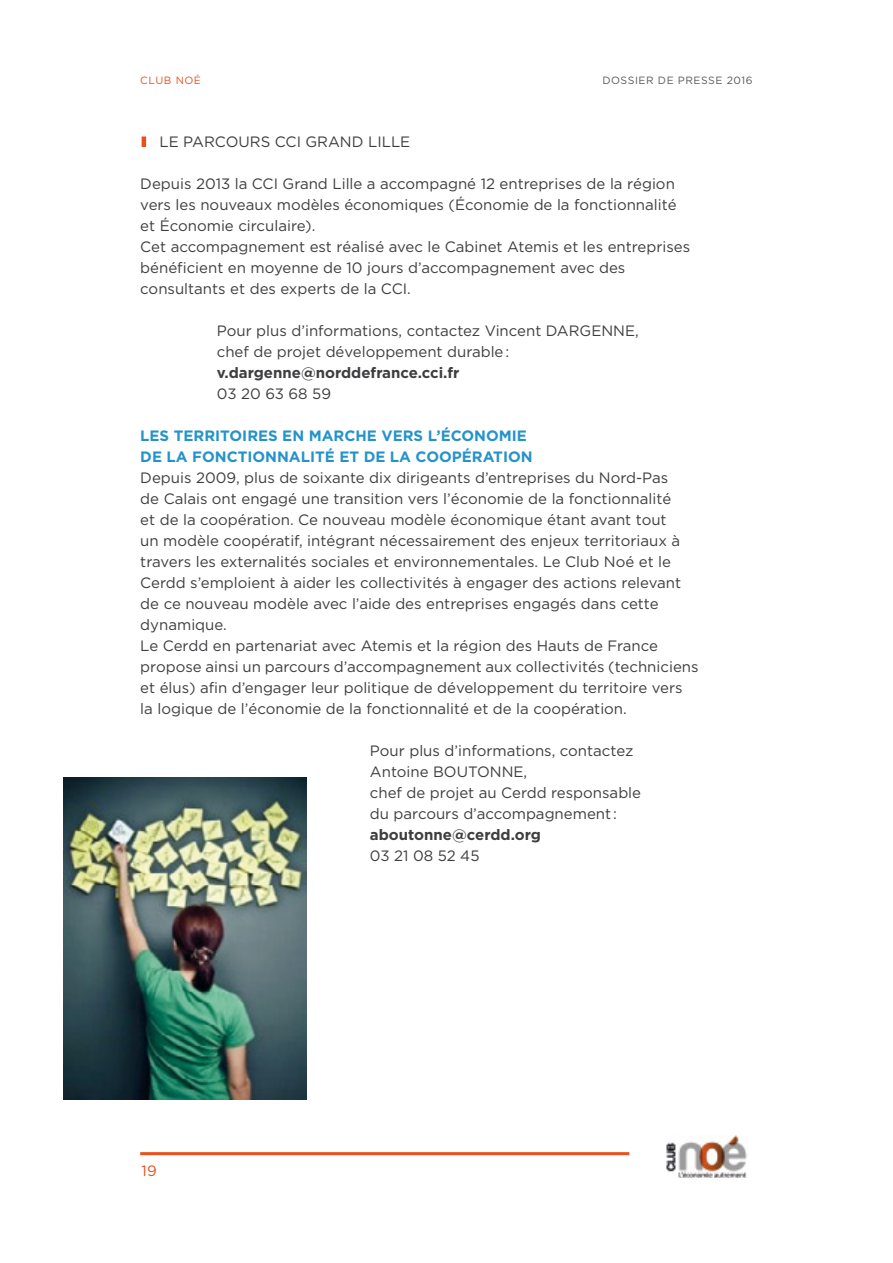
<style>
.page{position:relative;width:893px;height:1263px;background:#fff}
.page>*{position:absolute;margin:0;border:0;box-sizing:border-box;transform-origin:0 0}
.t1{font:15px/21px "Gotham";color:#3e3d40}
.t2{font:700 15px/21px "Gotham";color:#2493ca}
.t3{font:700 15px "Gotham";color:#3e3d40}
.t4{font:15px "Gotham";color:#e8511e}
.t5{font:10.5px "Gotham";letter-spacing:.05em;color:#e8511e}
.t6{font:10.5px "Gotham";color:#58585a}
.s1{color:#58585a}
</style>
<div class="page">
<img style="left:64px;top:777px;width:243px;height:322px">
<hr style="left:140px;top:1152px;width:489px;height:3px;background:#e8511e">
<img style="left:667px;top:1136px;width:80px;height:42px">
<hr style="left:142px;top:136px;width:4px;height:11px;background:#e8511e">
<p class="t5" style="left:140px;top:74px;width:68px">CLUB NOÉ <span class="s1">DOSSIER</span></p>
<p class="t6" style="left:658px;top:74px;width:29px">DE PRESSE</p>
<p class="t6" style="left:727px;top:74px;width:27px">2016</p>
<p class="t1" style="left:159px;top:131px;width:252px">Le parcou rs CCI Gran d Lille</p>
<p class="t1" style="left:140px;top:173px;width:551px">Depuis 2013 la CCI Grand Lille a accompagné 12 entreprises de la région vers les nouveaux modèles économiques (Économie de la fonctionnalité et Économie circulaire).<br>Cet accompagnement est réalisé avec le Cabinet Atemis et les entreprises bénéficient en moyenne de 10 jours d’accompagnement avec des consultants et des experts de la CCI .</p>
<p class="t1" style="left:217px;top:320px;width:423px">Pour plus d’informations, contactez Vincent Dargenn e, chef de projet développement durable:</p>
<p class="t3" style="left:217px;top:364px;width:244px">V.DARGENNE@NORDDEFRANCE.CCI.FR</p>
<p class="t1" style="left:217px;top:383px;width:116px">03 20 63 68 59</p>
<p class="t2" style="left:140px;top:425px;width:394px">LES TERRITOIRES EN MARCH E VERS L’ÉCONOMIE<br>DE LA FONCTIONNALITÉ ET DE LA COOPÉRATION</p>
<p class="t1" style="left:140px;top:467px;width:560px">Depuis 2009, plus de soixante dix dirigeants d’entreprises du Nord-Pas<br>de Calais ont engagé une transition vers l’économie de la fonctionnalité<br>et de la coopération. Ce nouveau modèle économique étant avant tout<br>un modèle coopératif, intégrant nécessairement des enjeux territoriaux à travers les externalités sociales et environnementales. Le Club Noé et le Cerdd s’emploient à aider les collectivités à engager des actions relevant de ce nouveau modèle avec l’aide des entreprises engagés dans cette dynamique.<br>Le Cerdd en partenariat avec Atemis et la région des Hauts de France propose ainsi un parcours d’accompagnement aux collectivités (techniciens et élus) afin d’engager leur politique de développement du territoire vers la logique de l’économie de la fonctionnalité et de la coopération.</p>
<p class="t1" style="left:370px;top:740px;width:273px">Pour plus d’informations, contactez<br>Antoine Boutonn e,<br>chef de projet au Cerdd responsable du parcours d’accompagnement :</p>
<p class="t3" style="left:370px;top:826px;width:172px">ABOUTONNE@CERDD.ORG</p>
<p class="t1" style="left:370px;top:845px;width:111px">03 21 08 52 45</p>
<p class="t4" style="left:141px;top:1162px;width:17px">19</p>
</div>
